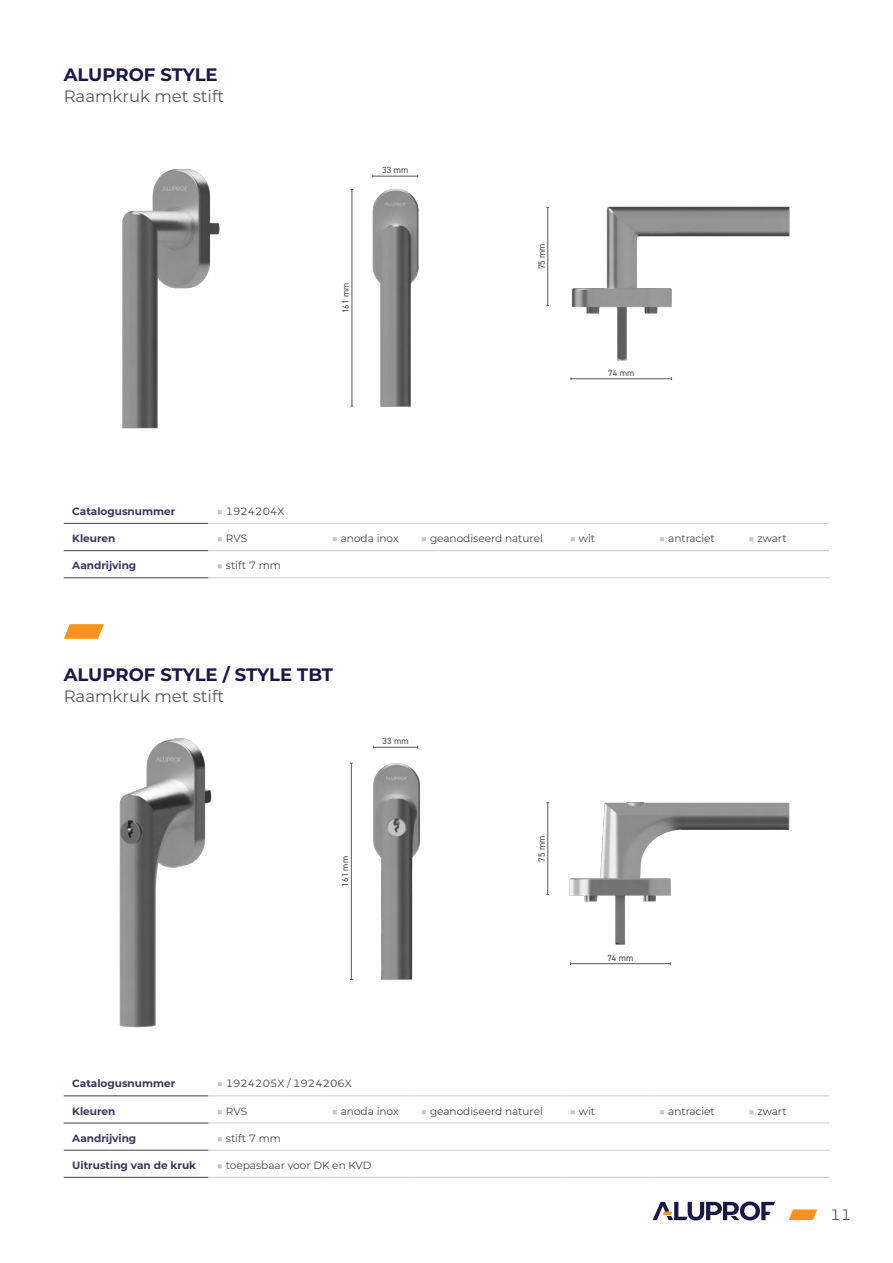
<style>
.page{position:relative;width:893px;height:1263px;background:#fff}
.page>*{position:absolute;margin:0;border:0;box-sizing:border-box;transform-origin:0 0}
.t1{font:700 18px "Aluprof Sans";letter-spacing:-.005em;color:#1b1747}
.t2{font:16.5px "Aluprof Sans";color:#575757}
.t3{font:15px "Aluprof Sans";color:#575757}
.t4{font:10.5px "Aluprof Sans";color:#434343}
.t5{font:700 10.5px "Aluprof Sans";color:#3c365d}
.t6{font:9px "DIN2014";letter-spacing:.01em;color:#434343}
.s1{color:#c6c6c6}
.s2{font-weight:700;color:#f7931d}
</style>
<div class="page">
<svg style="left:653px;top:1201px;width:122px;height:19px"></svg>
<svg style="left:64px;top:624px;width:40px;height:15px"></svg>
<hr style="left:64px;top:1095px;width:144px;height:1px;background:#575757">
<hr style="left:64px;top:1122px;width:144px;height:1px;background:#575757">
<hr style="left:64px;top:1149px;width:144px;height:2px;background:#575757">
<hr style="left:64px;top:1177px;width:144px;height:1px;background:#575757">
<hr style="left:208px;top:1095px;width:115px;height:1px;background:#d3d3d3">
<hr style="left:323px;top:1095px;width:89px;height:1px;background:#d3d3d3">
<hr style="left:412px;top:1095px;width:149px;height:1px;background:#d3d3d3">
<hr style="left:561px;top:1095px;width:90px;height:1px;background:#d3d3d3">
<hr style="left:651px;top:1095px;width:89px;height:1px;background:#d3d3d3">
<hr style="left:740px;top:1095px;width:89px;height:1px;background:#d3d3d3">
<hr style="left:208px;top:1122px;width:115px;height:1px;background:#d3d3d3">
<hr style="left:323px;top:1122px;width:89px;height:1px;background:#d3d3d3">
<hr style="left:412px;top:1122px;width:149px;height:1px;background:#d3d3d3">
<hr style="left:561px;top:1122px;width:90px;height:1px;background:#d3d3d3">
<hr style="left:651px;top:1122px;width:89px;height:1px;background:#d3d3d3">
<hr style="left:740px;top:1122px;width:89px;height:1px;background:#d3d3d3">
<hr style="left:208px;top:1149px;width:115px;height:2px;background:#d3d3d3">
<hr style="left:323px;top:1149px;width:89px;height:2px;background:#d3d3d3">
<hr style="left:412px;top:1149px;width:149px;height:2px;background:#d3d3d3">
<hr style="left:561px;top:1149px;width:90px;height:2px;background:#d3d3d3">
<hr style="left:651px;top:1149px;width:89px;height:2px;background:#d3d3d3">
<hr style="left:740px;top:1149px;width:89px;height:2px;background:#d3d3d3">
<hr style="left:208px;top:1177px;width:115px;height:1px;background:#d3d3d3">
<hr style="left:323px;top:1177px;width:89px;height:1px;background:#d3d3d3">
<hr style="left:412px;top:1177px;width:149px;height:1px;background:#d3d3d3">
<hr style="left:561px;top:1177px;width:90px;height:1px;background:#d3d3d3">
<hr style="left:651px;top:1177px;width:89px;height:1px;background:#d3d3d3">
<hr style="left:740px;top:1177px;width:89px;height:1px;background:#d3d3d3">
<hr style="left:64px;top:523px;width:144px;height:1px;background:#575757">
<hr style="left:64px;top:550px;width:144px;height:1px;background:#575757">
<hr style="left:64px;top:577px;width:144px;height:1px;background:#575757">
<hr style="left:208px;top:523px;width:115px;height:1px;background:#d3d3d3">
<hr style="left:323px;top:523px;width:89px;height:1px;background:#d3d3d3">
<hr style="left:412px;top:523px;width:149px;height:1px;background:#d3d3d3">
<hr style="left:561px;top:523px;width:90px;height:1px;background:#d3d3d3">
<hr style="left:651px;top:523px;width:89px;height:1px;background:#d3d3d3">
<hr style="left:740px;top:523px;width:89px;height:1px;background:#d3d3d3">
<hr style="left:208px;top:550px;width:115px;height:1px;background:#d3d3d3">
<hr style="left:323px;top:550px;width:89px;height:1px;background:#d3d3d3">
<hr style="left:412px;top:550px;width:149px;height:1px;background:#d3d3d3">
<hr style="left:561px;top:550px;width:90px;height:1px;background:#d3d3d3">
<hr style="left:651px;top:550px;width:89px;height:1px;background:#d3d3d3">
<hr style="left:740px;top:550px;width:89px;height:1px;background:#d3d3d3">
<hr style="left:208px;top:577px;width:115px;height:1px;background:#d3d3d3">
<hr style="left:323px;top:577px;width:89px;height:1px;background:#d3d3d3">
<hr style="left:412px;top:577px;width:149px;height:1px;background:#d3d3d3">
<hr style="left:561px;top:577px;width:90px;height:1px;background:#d3d3d3">
<hr style="left:651px;top:577px;width:89px;height:1px;background:#d3d3d3">
<hr style="left:740px;top:577px;width:89px;height:1px;background:#d3d3d3">
<img style="left:122px;top:169px;width:98px;height:260px">
<img style="left:372px;top:188px;width:47px;height:219px">
<img style="left:571px;top:206px;width:219px;height:155px">
<hr style="left:352px;top:190px;width:1px;height:216px;background:#575757">
<hr style="left:373px;top:176px;width:45px;height:1px;background:#575757">
<hr style="left:547px;top:207px;width:1px;height:98px;background:#575757">
<hr style="left:571px;top:378px;width:101px;height:1px;background:#575757">
<img style="left:373px;top:763px;width:47px;height:217px">
<img style="left:569px;top:802px;width:221px;height:143px">
<hr style="left:351px;top:763px;width:1px;height:216px;background:#575757">
<hr style="left:374px;top:747px;width:44px;height:1px;background:#575757">
<hr style="left:547px;top:803px;width:1px;height:91px;background:#575757">
<hr style="left:570px;top:963px;width:100px;height:1px;background:#575757">
<img style="left:119px;top:738px;width:93px;height:290px">
<p class="t1" style="left:64px;top:62px;width:155px">ALUPROF STYLE</p>
<p class="t2" style="left:64px;top:85px;width:162px">Raamkruk met stift</p>
<p class="t6" style="left:382px;top:164px;width:28px">33 mm</p>
<p class="t6" style="left:340px;top:313px;width:32px;rotate:-90deg">161 mm</p>
<p class="t6" style="left:536px;top:269px;width:28px;rotate:-90deg">75 mm</p>
<p class="t6" style="left:608px;top:367px;width:28px">74 mm</p>
<p class="t5" style="left:72px;top:504px;width:105px">Catalogusnummer</p>
<p class="t4" style="left:217px;top:504px;width:69px"><span class="s1">■</span> 1924204X</p>
<p class="t5" style="left:72px;top:531px;width:45px">Kleuren</p>
<p class="t4" style="left:217px;top:531px;width:32px"><span class="s1">■</span> RVS</p>
<p class="t4" style="left:332px;top:531px;width:68px"><span class="s1">■</span> anoda inox</p>
<p class="t4" style="left:421px;top:531px;width:123px"><span class="s1">■</span> geanodiseerd naturel</p>
<p class="t4" style="left:570px;top:531px;width:27px"><span class="s1">■</span> wit</p>
<p class="t4" style="left:659px;top:531px;width:57px"><span class="s1">■</span> antraciet</p>
<p class="t4" style="left:748px;top:531px;width:40px"><span class="s1">■</span> zwart</p>
<p class="t5" style="left:72px;top:558px;width:66px">Aandrijving</p>
<p class="t4" style="left:217px;top:558px;width:66px"><span class="s1">■</span> stift 7 mm</p>
<p class="t1" style="left:64px;top:661px;width:271px">ALUPROF STYLE / STYLE TBT</p>
<p class="t2" style="left:64px;top:685px;width:162px">Raamkruk met stift</p>
<p class="t6" style="left:383px;top:735px;width:28px">33 mm</p>
<p class="t6" style="left:340px;top:887px;width:32px;rotate:-90deg">161 mm</p>
<p class="t6" style="left:536px;top:862px;width:28px;rotate:-90deg">75 mm</p>
<p class="t6" style="left:607px;top:952px;width:28px">74 mm</p>
<p class="t5" style="left:72px;top:1076px;width:105px">Catalogusnummer</p>
<p class="t4" style="left:217px;top:1076px;width:136px"><span class="s1">■</span> 1924205X / 1924206X</p>
<p class="t5" style="left:72px;top:1103px;width:45px">Kleuren</p>
<p class="t4" style="left:217px;top:1103px;width:32px"><span class="s1">■</span> RVS</p>
<p class="t4" style="left:332px;top:1103px;width:68px"><span class="s1">■</span> anoda inox</p>
<p class="t4" style="left:421px;top:1103px;width:123px"><span class="s1">■</span> geanodiseerd naturel</p>
<p class="t4" style="left:570px;top:1103px;width:27px"><span class="s1">■</span> wit</p>
<p class="t4" style="left:659px;top:1103px;width:57px"><span class="s1">■</span> antraciet</p>
<p class="t4" style="left:748px;top:1103px;width:40px"><span class="s1">■</span> zwart</p>
<p class="t5" style="left:72px;top:1130px;width:66px">Aandrijving</p>
<p class="t4" style="left:217px;top:1131px;width:66px"><span class="s1">■</span> stift 7 mm</p>
<p class="t5" style="left:72px;top:1157px;width:125px">Uitrusting van de kruk</p>
<p class="t4" style="left:217px;top:1158px;width:156px"><span class="s1">■</span> toepasbaar voor DK en KVD</p>
<h3 class="t3" style="left:789px;top:1204px;width:64px"><span class="s2">⸠</span> 11</h3>
</div>
